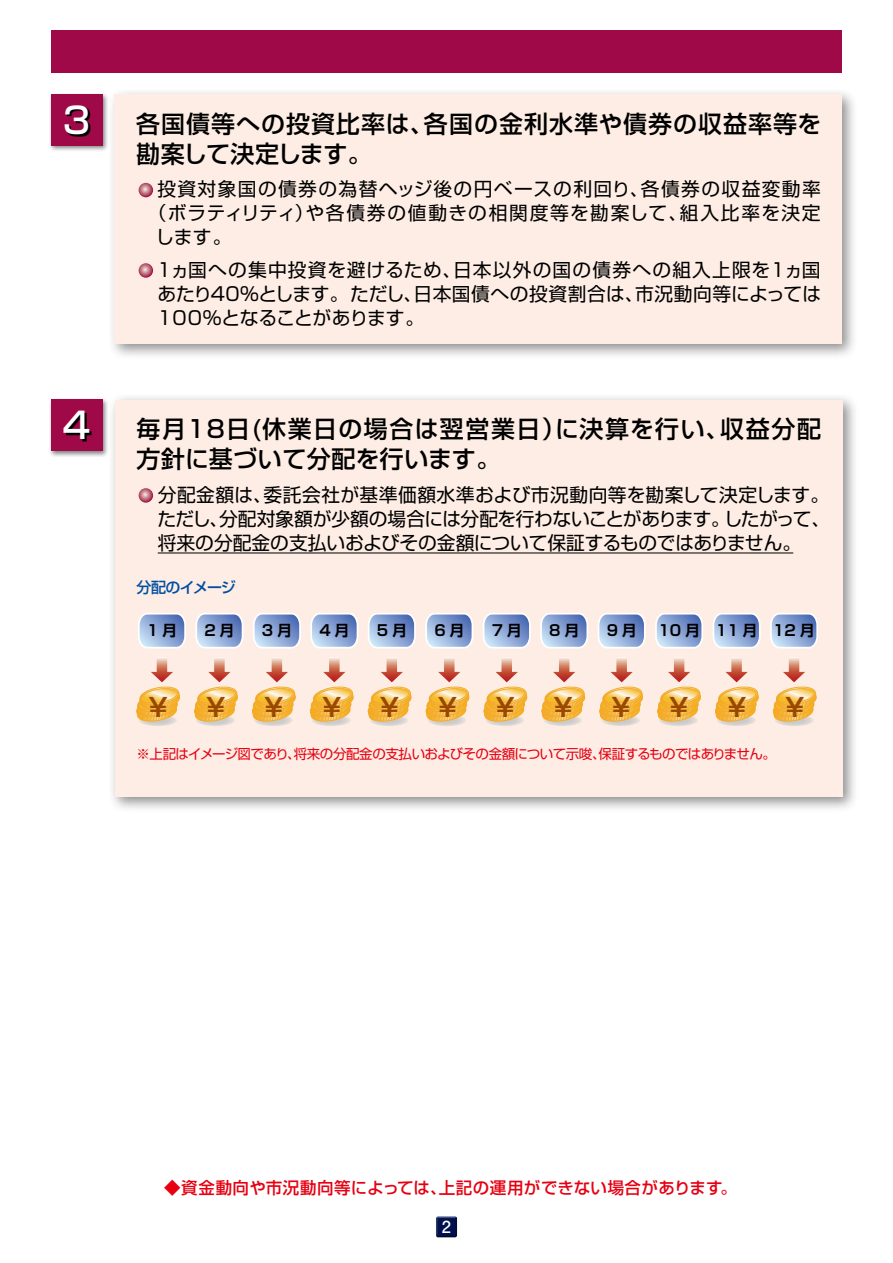
<style>
.page{position:relative;width:893px;height:1263px;background:#fff}
.page>*{position:absolute;margin:0;border:0;box-sizing:border-box;transform-origin:0 0}
.t1{font:500 36px "Shin Go Pro";color:#fff}
.t2{font:700 25.5px "Shin Go Pro De";color:#984800}
.t3{font:500 24px/30px "Shin Go Pro";letter-spacing:.04em;color:#000}
.t4{font:18.75px/24px "Shin Go Pro";letter-spacing:.015em;color:#000;text-align:justify}
.t5{font:18.75px "Shin Go Pro";letter-spacing:.08em;color:#000}
.t6{font:18.75px "Shin Go Pro";letter-spacing:.075em;color:#000}
.t7{font:500 16.5px "Shin Go Pro";letter-spacing:.02em;color:#e60012}
.t8{font:700 16.5px "Futo Go B101 Pro";color:#fff}
.t9{font:700 15px "Shin Go Pro De";letter-spacing:.25em;color:#000}
.t10{font:700 15px "Shin Go Pro De";letter-spacing:.125em;color:#000}
.t11{font:500 15px "Shin Go Pro";letter-spacing:-.065em;color:#004ea2}
.t12{font:13.5px "Shin Go Pro";letter-spacing:-.04em;color:#e60012}
</style>
<div class="page">
<div style="left:436px;top:1215px;width:23px;height:24px;background:#000;opacity:.75"></div>
<div style="left:51px;top:30px;width:791px;height:42px;background:#9f0948"></div>
<div style="left:108px;top:393px;width:751px;height:420px;background:#000;opacity:.45"></div>
<div style="left:115px;top:400px;width:727px;height:397px;background:#fdede4"></div>
<hr style="left:158px;top:553px;width:635px;height:1px;background:#000">
<svg style="left:770px;top:613px;width:48px;height:36px;background:#a2b6db"></svg>
<svg style="left:712px;top:613px;width:49px;height:36px;background:#a4b7db"></svg>
<svg style="left:655px;top:613px;width:48px;height:36px;background:#a2b6db"></svg>
<svg style="left:598px;top:613px;width:48px;height:36px;background:#a2b6db"></svg>
<svg style="left:540px;top:613px;width:48px;height:36px;background:#a2b6db"></svg>
<svg style="left:483px;top:613px;width:48px;height:36px;background:#a2b6db"></svg>
<svg style="left:425px;top:613px;width:48px;height:36px;background:#a2b6db"></svg>
<svg style="left:368px;top:613px;width:48px;height:36px;background:#a2b6db"></svg>
<svg style="left:310px;top:613px;width:49px;height:36px;background:#a4b7db"></svg>
<svg style="left:253px;top:613px;width:48px;height:36px;background:#a2b6db"></svg>
<svg style="left:195px;top:613px;width:49px;height:36px;background:#a4b7db"></svg>
<svg style="left:138px;top:613px;width:48px;height:36px;background:#a2b6db"></svg>
<svg style="left:138px;top:714px;width:39px;height:12px"></svg>
<svg style="left:136px;top:657px;width:44px;height:65px"></svg>
<svg style="left:775px;top:714px;width:39px;height:12px"></svg>
<svg style="left:773px;top:657px;width:44px;height:65px"></svg>
<svg style="left:717px;top:714px;width:39px;height:12px"></svg>
<svg style="left:715px;top:657px;width:44px;height:65px"></svg>
<svg style="left:659px;top:714px;width:39px;height:12px"></svg>
<svg style="left:657px;top:657px;width:44px;height:65px"></svg>
<svg style="left:601px;top:714px;width:39px;height:12px"></svg>
<svg style="left:599px;top:657px;width:44px;height:65px"></svg>
<svg style="left:543px;top:714px;width:39px;height:12px"></svg>
<svg style="left:541px;top:657px;width:44px;height:65px"></svg>
<svg style="left:485px;top:714px;width:39px;height:12px"></svg>
<svg style="left:483px;top:657px;width:44px;height:65px"></svg>
<svg style="left:427px;top:714px;width:40px;height:12px"></svg>
<svg style="left:425px;top:657px;width:45px;height:65px"></svg>
<svg style="left:370px;top:714px;width:39px;height:12px"></svg>
<svg style="left:367px;top:657px;width:45px;height:65px"></svg>
<svg style="left:312px;top:714px;width:39px;height:12px"></svg>
<svg style="left:310px;top:657px;width:44px;height:65px"></svg>
<svg style="left:254px;top:714px;width:39px;height:12px"></svg>
<svg style="left:252px;top:657px;width:44px;height:65px"></svg>
<svg style="left:196px;top:714px;width:39px;height:12px"></svg>
<svg style="left:194px;top:657px;width:44px;height:65px"></svg>
<div style="left:108px;top:87px;width:750px;height:273px;background:#000;opacity:.45"></div>
<div style="left:115px;top:94px;width:727px;height:250px;background:#fdede4"></div>
<div style="left:48px;top:92px;width:61px;height:60px;background:#000;opacity:.5"></div>
<div style="left:51px;top:94px;width:51px;height:51px;background:#9f0948"></div>
<div style="left:48px;top:397px;width:61px;height:61px;background:#000;opacity:.5"></div>
<div style="left:51px;top:400px;width:51px;height:51px;background:#9f0948"></div>
<svg style="left:139px;top:183px;width:14px;height:14px"></svg>
<svg style="left:139px;top:263px;width:14px;height:15px"></svg>
<svg style="left:139px;top:488px;width:14px;height:15px"></svg>
<svg style="left:67px;top:107px;width:23px;height:29px"></svg>
<svg style="left:66px;top:413px;width:26px;height:28px"></svg>
<h1 class="t1" style="left:63px;top:90px;width:29px">3</h1>
<h1 class="t1" style="left:63px;top:396px;width:29px">4</h1>
<p class="t3" style="left:136px;top:106px;width:687px">各国債等への投資比率は、各国の金利水準や債券の収益率等を勘案して決定します。</p>
<p class="t6" style="left:157px;top:174px;width:665px">投資対象国の債券の為替ヘッジ後の円ベースの利回り、各債券の収益変動率</p>
<p class="t5" style="left:148px;top:198px;width:674px">（ボラティリティ）や各債券の値動きの相関度等を勘案して、組入比率を決定</p>
<p class="t4" style="left:155px;top:223px;width:78px">します。</p>
<p class="t4" style="left:155px;top:256px;width:668px">１ヵ国への集中投資を避けるため、日本以外の国の債券への組入上限を１ヵ国あたり40％とします。ただし、日本国債への投資割合は、市況動向等によっては100％となることがあります。</p>
<p class="t3" style="left:136px;top:411px;width:686px">毎月１８日(休業日の場合は翌営業日）に決算を行い、収益分配方針に基づいて分配を行います。</p>
<p class="t4" style="left:157px;top:481px;width:674px">分配金額は、委託会社が基準価額水準および市況動向等を勘案して決定します。ただし、分配対象額が少額の場合には分配を行わないことがあります。したがって、将来の分配金の支払いおよびその金額について保証するものではありません。</p>
<p class="t11" style="left:136px;top:575px;width:101px">分配のイメージ</p>
<p class="t9" style="left:147px;top:618px;width:32px">1月</p>
<p class="t9" style="left:204px;top:618px;width:32px">2 月</p>
<p class="t9" style="left:262px;top:618px;width:32px">3月</p>
<p class="t9" style="left:319px;top:618px;width:32px">4月</p>
<p class="t9" style="left:377px;top:618px;width:32px">5 月</p>
<p class="t9" style="left:434px;top:618px;width:32px">6 月</p>
<p class="t9" style="left:492px;top:618px;width:32px">7 月</p>
<p class="t9" style="left:549px;top:618px;width:32px">8月</p>
<p class="t9" style="left:607px;top:618px;width:32px">9月</p>
<p class="t10" style="left:658px;top:618px;width:158px">10月 11月 12月</p>
<h2 class="t2" style="left:145px;top:686px;width:27px">￥</h2>
<h2 class="t2" style="left:203px;top:686px;width:27px">￥</h2>
<h2 class="t2" style="left:261px;top:686px;width:27px">￥</h2>
<h2 class="t2" style="left:319px;top:686px;width:27px">￥</h2>
<h2 class="t2" style="left:377px;top:686px;width:27px">￥</h2>
<h2 class="t2" style="left:435px;top:686px;width:27px">￥</h2>
<h2 class="t2" style="left:493px;top:686px;width:27px">￥</h2>
<h2 class="t2" style="left:550px;top:686px;width:27px">￥</h2>
<h2 class="t2" style="left:608px;top:686px;width:27px">￥</h2>
<h2 class="t2" style="left:666px;top:686px;width:27px">￥</h2>
<h2 class="t2" style="left:724px;top:686px;width:27px">￥</h2>
<h2 class="t2" style="left:782px;top:686px;width:27px">￥</h2>
<p class="t12" style="left:136px;top:743px;width:641px">※上記はイメージ図であり、将来の分配金の支払いおよびその金額について示唆、保証するものではありません。</p>
<p class="t7" style="left:164px;top:1174px;width:574px">◆資金動向や市況動向等によっては、上記の運用ができない場合があります。</p>
<p class="t8" style="left:442px;top:1214px;width:11px">2</p>
</div>
